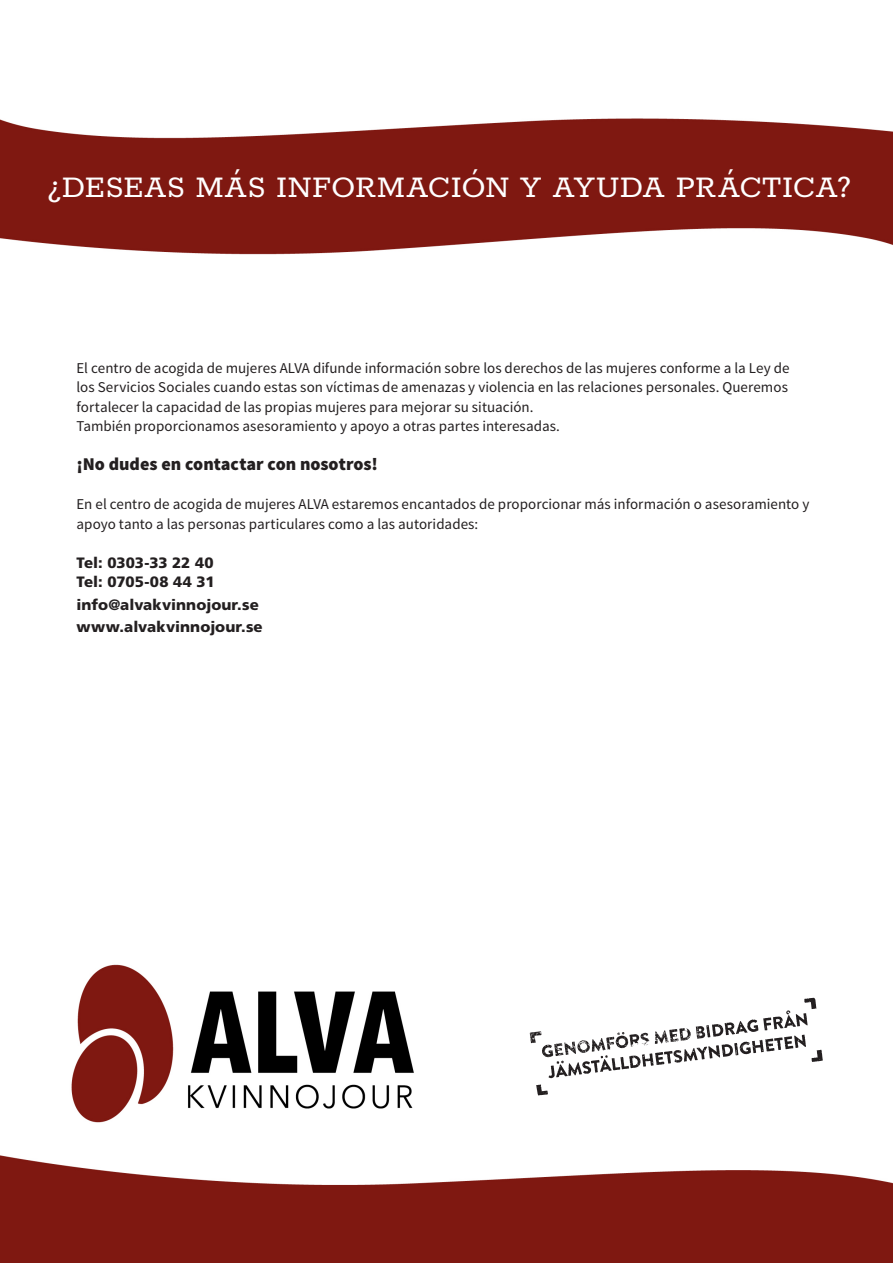
<style>
.page{position:relative;width:893px;height:1263px;background:#fff}
.page>*{position:absolute;margin:0;border:0;box-sizing:border-box;transform-origin:0 0}
.t1{font:34.5px "Rokkitt";color:#fff}
.t2{font:900 18px "Source Sans Pro";color:#231f20}
.t3{font:15px/19.5px "Source Sans Pro";letter-spacing:.005em;color:#231f20;text-align:justify}
.t4{font:900 15px "Frutiger";color:#231f20}
</style>
<div class="page">
<img style="left:0;top:964px;width:893px;height:299px">
<img style="left:0;top:118px;width:893px;height:137px">
<div style="left:512px;top:847px;width:381px;height:289px;background:#fff"></div>
<svg style="left:530px;top:998px;width:293px;height:97px"></svg>
<p class="t1" style="left:48px;top:164px;width:804px">¿DESEAS MÁS INFORMACIÓN Y AYUDA PRÁCTICA?</p>
<p class="t3" style="left:77px;top:358px;width:714px">El centro de acogida de mujeres ALVA difunde información sobre los derechos de las mujeres conforme a la Ley de los Servicios Sociales cuando estas son víctimas de amenazas y violencia en las relaciones personales. Queremos fortalecer la capacidad de las propias mujeres para mejorar su situación.</p>
<p class="t3" style="left:77px;top:417px;width:485px">También proporcionamos asesoramiento y apoyo a otras partes interesadas.</p>
<p class="t2" style="left:77px;top:452px;width:303px">¡No dudes en contactar con nosotros!</p>
<p class="t3" style="left:77px;top:495px;width:734px">En el centro de acogida de mujeres ALVA estaremos encantados de proporcionar más información o asesoramiento y apoyo tanto a las personas particulares como a las autoridades:</p>
<p class="t4" style="left:77px;top:553px;width:139px">Tel: 0303-33 22 40</p>
<p class="t4" style="left:77px;top:573px;width:140px">Tel: 0705-08 44 31</p>
<p class="t4" style="left:77px;top:595px;width:184px">info@alvakvinnojour.se</p>
<p class="t4" style="left:77px;top:618px;width:188px">www.alvakvinnojour.se</p>
</div>
